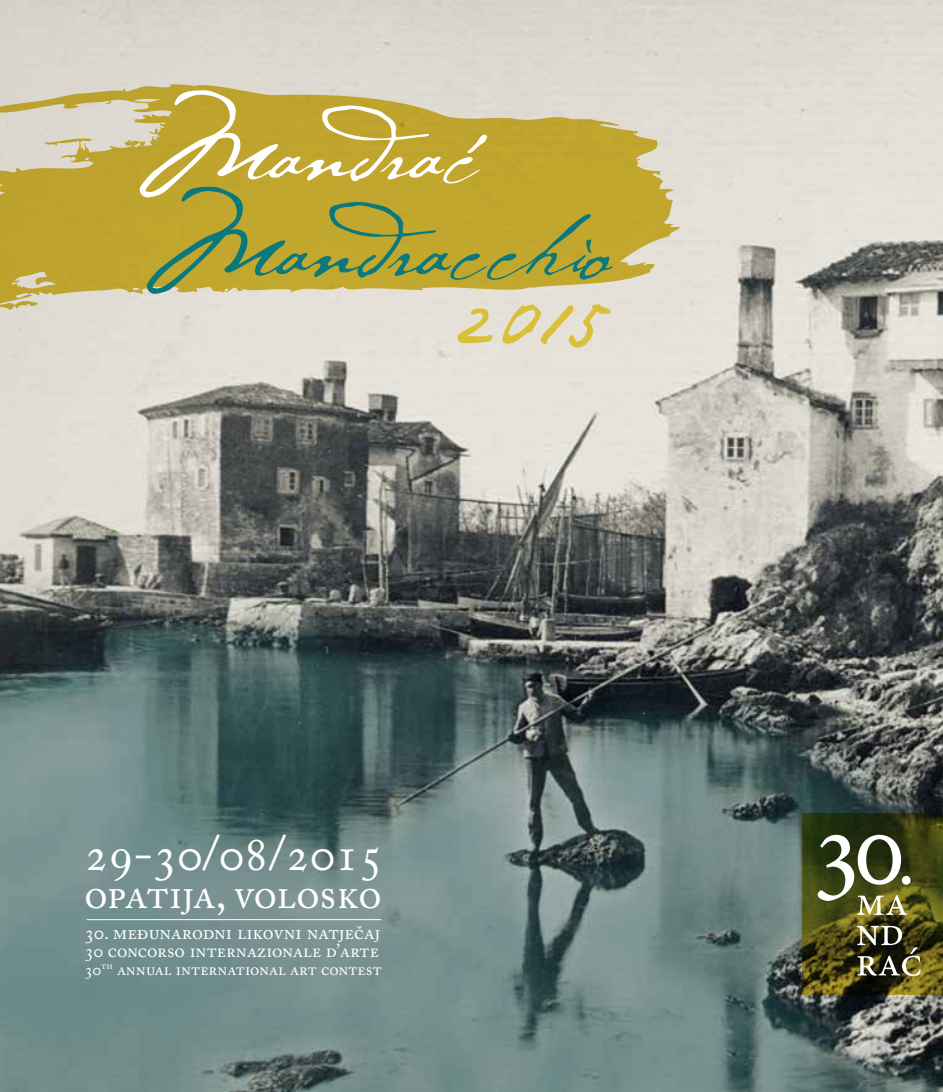
<style>
.page{position:relative;width:943px;height:1092px;background:#fff}
.page>*{position:absolute;margin:0;border:0;box-sizing:border-box;transform-origin:0 0}
.t1{font:49px "Adobe Caslon Pro";color:#fff}
.t2{font:41.82px "Adobe Caslon Pro";letter-spacing:-.01em;color:#fff}
.t3{font:19.78px "Adobe Caslon Pro";color:#fff}
.t4{font:18.55px "Adobe Caslon Pro";color:#fff}
.t5{font:16.8px "Adobe Caslon Pro";color:#fff}
</style>
<div class="page">
<img style="left:0;top:0;width:943px;height:1091px">
<svg style="left:0;top:83px;width:679px;height:230px;background:#d1c288"></svg>
<svg style="left:140px;top:90px;width:472px;height:204px;background:#bcac4d"></svg>
<svg style="left:457px;top:308px;width:35px;height:35px"></svg>
<svg style="left:502px;top:304px;width:109px;height:43px;background:#e2d7ac"></svg>
<svg style="left:802px;top:813px;width:141px;height:181px;background:#474714"></svg>
<svg style="left:856px;top:925px;width:64px;height:50px;background:#5d5a42"></svg>
<svg style="left:817px;top:834px;width:93px;height:80px"></svg>
<hr style="left:87px;top:919px;width:294px;height:1px;background:#fff">
<h1 class="t1" style="left:84px;top:824px;width:301px">29-30/08/2015</h1>
<h2 class="t2" style="left:84px;top:869px;width:299px">opatija, volosko</h2>
<p class="t3" style="left:84px;top:920px;width:297px">30. meðunarodni likovni natječaj</p>
<p class="t4" style="left:84px;top:939px;width:296px">30 concorso internazionale d’arte</p>
<p class="t5" style="left:84px;top:958px;width:299px">30<sup>th</sup> annual international art contest</p>
</div>
